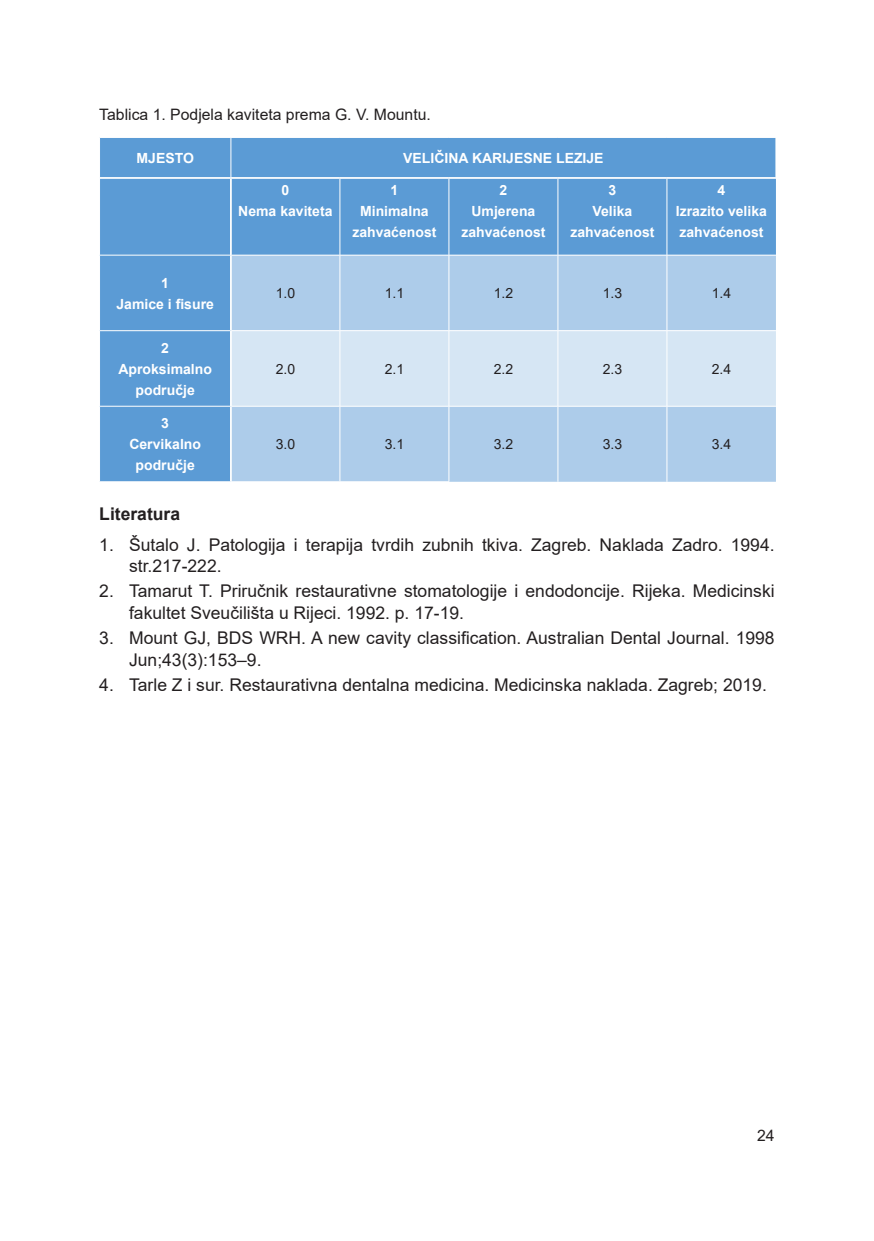
<style>
.page{position:relative;width:874px;height:1241px;background:#fff}
.page>*{position:absolute;margin:0;border:0;box-sizing:border-box;transform-origin:0 0}
.Popis_literature_-brojevi{font:17.5px/21px "Arial";color:#231f20}
.Tekući_tekst_UNIRI{font:700 17.5px "Arial";color:#231f20}
.Nazivi_slika_i_tablica{font:15.75px "Arial";color:#231f20}
.t1{font:700 14px/21px "Arial";color:#fff;text-align:center}
.t2{font:14px "Arial";color:#231f20}
</style>
<div class="page">
<div style="left:100px;top:138px;width:675px;height:343px;background:#5b9bd5"></div>
<svg style="left:232px;top:179px;width:543px;height:302px;background:#a2c6e7"></svg>
<hr style="left:557px;top:179px;width:1px;height:76px;background:#fff">
<hr style="left:666px;top:179px;width:1px;height:76px;background:#fff">
<hr style="left:448px;top:255px;width:109px;height:1px;background:#fff">
<hr style="left:557px;top:255px;width:109px;height:1px;background:#fff">
<hr style="left:557px;top:255px;width:1px;height:75px;background:#fff">
<hr style="left:666px;top:255px;width:109px;height:1px;background:#fff">
<hr style="left:666px;top:255px;width:1px;height:75px;background:#fff">
<hr style="left:448px;top:330px;width:109px;height:1px;background:#fff">
<hr style="left:557px;top:330px;width:109px;height:1px;background:#fff">
<hr style="left:557px;top:331px;width:1px;height:75px;background:#fff">
<hr style="left:666px;top:330px;width:109px;height:1px;background:#fff">
<hr style="left:666px;top:331px;width:1px;height:75px;background:#fff">
<hr style="left:448px;top:406px;width:109px;height:1px;background:#fff">
<hr style="left:557px;top:406px;width:109px;height:1px;background:#fff">
<hr style="left:557px;top:406px;width:1px;height:75px;background:#fff">
<hr style="left:666px;top:406px;width:109px;height:1px;background:#fff">
<hr style="left:666px;top:406px;width:1px;height:75px;background:#fff">
<hr style="left:230px;top:138px;width:1px;height:39px;background:#fff">
<hr style="left:339px;top:179px;width:1px;height:76px;background:#fff">
<hr style="left:448px;top:179px;width:1px;height:76px;background:#fff">
<hr style="left:99px;top:255px;width:131px;height:1px;background:#fff">
<hr style="left:232px;top:255px;width:108px;height:1px;background:#fff">
<hr style="left:340px;top:255px;width:108px;height:1px;background:#fff">
<hr style="left:339px;top:255px;width:1px;height:75px;background:#fff">
<hr style="left:448px;top:255px;width:1px;height:75px;background:#fff">
<hr style="left:99px;top:330px;width:131px;height:1px;background:#fff">
<hr style="left:232px;top:330px;width:108px;height:1px;background:#fff">
<hr style="left:340px;top:330px;width:108px;height:1px;background:#fff">
<hr style="left:339px;top:331px;width:1px;height:75px;background:#fff">
<hr style="left:448px;top:331px;width:1px;height:75px;background:#fff">
<hr style="left:99px;top:406px;width:131px;height:1px;background:#fff">
<hr style="left:232px;top:406px;width:108px;height:1px;background:#fff">
<hr style="left:340px;top:406px;width:108px;height:1px;background:#fff">
<hr style="left:339px;top:406px;width:1px;height:75px;background:#fff">
<hr style="left:448px;top:406px;width:1px;height:75px;background:#fff">
<hr style="left:100px;top:177px;width:131px;height:2px;background:#fff">
<hr style="left:230px;top:179px;width:2px;height:76px;background:#fff">
<hr style="left:230px;top:255px;width:2px;height:75px;background:#fff">
<hr style="left:230px;top:330px;width:2px;height:76px;background:#fff">
<hr style="left:230px;top:406px;width:2px;height:75px;background:#fff">
<hr style="left:231px;top:177px;width:109px;height:2px;background:#fff">
<hr style="left:340px;top:177px;width:108px;height:2px;background:#fff">
<hr style="left:448px;top:177px;width:109px;height:2px;background:#fff">
<hr style="left:557px;top:177px;width:109px;height:2px;background:#fff">
<hr style="left:666px;top:177px;width:109px;height:2px;background:#fff">
<p class="Nazivi_slika_i_tablica" style="left:99px;top:104px;width:333px">Tablica 1. Podjela kaviteta prema G. V. Mountu.</p>
<p class="t1" style="left:136px;top:147px;width:59px">MJESTO</p>
<p class="t1" style="left:403px;top:147px;width:202px">VELIČINA KARIJESNE LEZIJE</p>
<p class="t1" style="left:281px;top:180px;width:9px">0</p>
<p class="t1" style="left:238px;top:201px;width:96px">Nema kaviteta</p>
<p class="t1" style="left:390px;top:180px;width:9px">1</p>
<p class="t1" style="left:352px;top:201px;width:86px">Minimalna zahvaćenost</p>
<p class="t1" style="left:499px;top:180px;width:9px">2</p>
<p class="t1" style="left:461px;top:201px;width:86px">Umjerena zahvaćenost</p>
<p class="t1" style="left:608px;top:180px;width:9px">3</p>
<p class="t1" style="left:570px;top:201px;width:86px">Velika zahvaćenost</p>
<p class="t1" style="left:717px;top:180px;width:9px">4</p>
<p class="t1" style="left:675px;top:201px;width:93px;text-align:left">Izrazito velika zahvaćenost</p>
<p class="t1" style="left:161px;top:272px;width:9px">1</p>
<p class="t1" style="left:116px;top:293px;width:99px">Jamice i fisure</p>
<p class="t2" style="left:275px;top:283px;width:21px">1.0</p>
<p class="t2" style="left:384px;top:283px;width:21px">1.1</p>
<p class="t2" style="left:493px;top:283px;width:21px">1.2</p>
<p class="t2" style="left:602px;top:283px;width:21px">1.3</p>
<p class="t2" style="left:711px;top:283px;width:21px">1.4</p>
<p class="t1" style="left:161px;top:337px;width:9px">2</p>
<p class="t1" style="left:118px;top:358px;width:95px">Aproksimalno područje</p>
<p class="t2" style="left:275px;top:359px;width:21px">2.0</p>
<p class="t2" style="left:384px;top:359px;width:21px">2.1</p>
<p class="t2" style="left:493px;top:359px;width:21px">2.2</p>
<p class="t2" style="left:602px;top:359px;width:21px">2.3</p>
<p class="t2" style="left:711px;top:359px;width:21px">2.4</p>
<p class="t1" style="left:161px;top:413px;width:9px">3</p>
<p class="t1" style="left:129px;top:434px;width:73px">Cervikalno područje</p>
<p class="t2" style="left:275px;top:434px;width:21px">3.0</p>
<p class="t2" style="left:384px;top:434px;width:21px">3.1</p>
<p class="t2" style="left:493px;top:434px;width:21px">3.2</p>
<p class="t2" style="left:602px;top:434px;width:21px">3.3</p>
<p class="t2" style="left:711px;top:434px;width:21px">3.4</p>
<p class="Tekući_tekst_UNIRI" style="left:99px;top:501px;width:82px">Literatura</p>
<p class="Popis_literature_-brojevi" style="left:129px;top:533px;width:646px;text-indent:-30px">1. Šutalo J. Patologija i terapija tvrdih zubnih tkiva. Zagreb. Naklada Zadro. 1994. str.217-222.</p>
<p class="Popis_literature_-brojevi" style="left:129px;top:580px;width:646px;text-indent:-30px">2. Tamarut T. Priručnik restaurativne stomatologije i endodoncije. Rijeka. Medicinski fakultet Sveučilišta u Rijeci. 1992. p. 17-19.</p>
<p class="Popis_literature_-brojevi" style="left:129px;top:627px;width:646px;text-indent:-30px">3. Mount GJ, BDS WRH. A new cavity classification. Australian Dental Journal. 1998<br>Jun;43(3):153–9.</p>
<p class="Popis_literature_-brojevi" style="left:99px;top:674px;width:668px">4. Tarle Z i sur. Restaurativna dentalna medicina. Medicinska naklada. Zagreb; 2019.</p>
<p class="Nazivi_slika_i_tablica" style="left:756px;top:1124px;width:19px">24</p>
</div>
